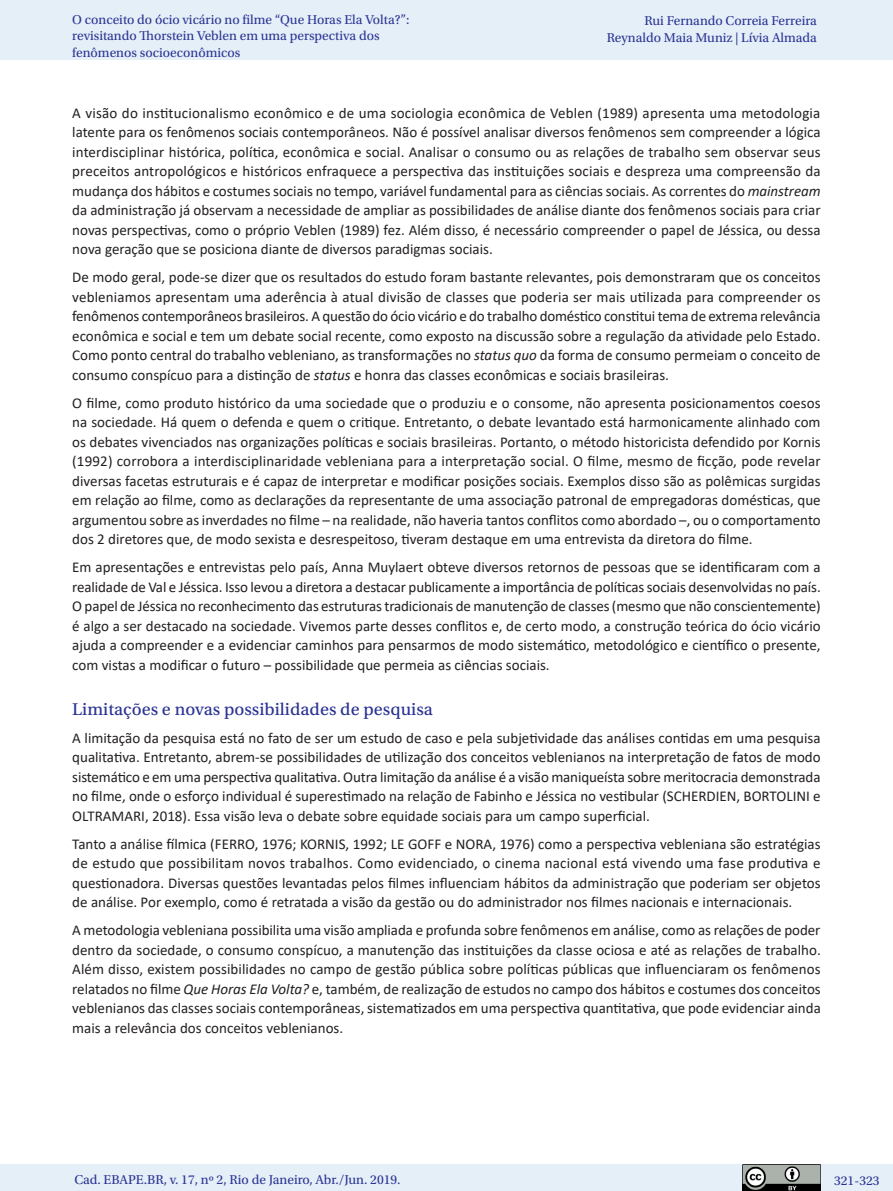
<style>
.page{position:relative;width:893px;height:1191px;background:#fff}
.page>*{position:absolute;margin:0;border:0;box-sizing:border-box;transform-origin:0 0}
._07_2_sub2{font:18px "Utopia Std Capt";color:#2b3393}
._06_0_texto{font:15px/19.5px "Calibri";color:#231f20;text-align:justify}
.t1{font:13.5px/16.5px "Utopia Std";color:#2b3393}
.s1{font-style:italic}
</style>
<div class="page">
<div style="left:0;top:0;width:893px;height:60px;background:#e4eff8"></div>
<div style="left:0;top:1164px;width:893px;height:27px;background:#e4eff8"></div>
<img style="left:743px;top:1164px;width:78px;height:27px">
<p class="t1" style="left:72px;top:11px;width:339px">O conceito do ócio vicário no filme “Que Horas Ela Volta?”: revisitando Thorstein Veblen em uma perspectiva dos fenômenos socioeconômicos</p>
<p class="t1" style="left:607px;top:13px;width:212px;text-align:right">Rui Fernando Correia Ferreira<br>Reynaldo Maia Muniz | Lívia Almada</p>
<p class="_06_0_texto" style="left:72px;top:102px;width:750px">A visão do institucionalismo econômico e de uma sociologia econômica de Veblen (1989) apresenta uma metodologia latente para os fenômenos sociais contemporâneos. Não é possível analisar diversos fenômenos sem compreender a lógica interdisciplinar histórica, política, econômica e social. Analisar o consumo ou as relações de trabalho sem observar seus preceitos antropológicos e históricos enfraquece a perspectiva das instituições sociais e despreza uma compreensão da mudança dos hábitos e costumes sociais no tempo, variável fundamental para as ciências sociais. As correntes do <span class="s1">mainstream </span>da administração já observam a necessidade de ampliar as possibilidades de análise diante dos fenômenos sociais para criar novas perspectivas, como o próprio Veblen (1989) fez. Além disso, é necessário compreender o papel de Jéssica, ou dessa nova geração que se posiciona diante de diversos paradigmas sociais.</p>
<p class="_06_0_texto" style="left:72px;top:267px;width:750px">De modo geral, pode-se dizer que os resultados do estudo foram bastante relevantes, pois demonstraram que os conceitos vebleniamos apresentam uma aderência à atual divisão de classes que poderia ser mais utilizada para compreender os fenômenos contemporâneos brasileiros. A questão do ócio vicário e do trabalho doméstico constitui tema de extrema relevância econômica e social e tem um debate social recente, como exposto na discussão sobre a regulação da atividade pelo Estado.<br>Como ponto central do trabalho vebleniano, as transformações no <span class="s1">status quo</span> da forma de consumo permeiam o conceito de consumo conspícuo para a distinção de <span class="s1">status</span> e honra das classes econômicas e sociais brasileiras.</p>
<p class="_06_0_texto" style="left:72px;top:392px;width:750px">O filme, como produto histórico da uma sociedade que o produziu e o consome, não apresenta posicionamentos coesos na sociedade. Há quem o defenda e quem o critique. Entretanto, o debate levantado está harmonicamente alinhado com os debates vivenciados nas organizações políticas e sociais brasileiras. Portanto, o método historicista defendido por Kornis (1992) corrobora a interdisciplinaridade vebleniana para a interpretação social. O filme, mesmo de ficção, pode revelar diversas facetas estruturais e é capaz de interpretar e modificar posições sociais. Exemplos disso são as polêmicas surgidas em relação ao filme, como as declarações da representante de uma associação patronal de empregadoras domésticas, que argumentou sobre as inverdades no filme – na realidade, não haveria tantos conflitos como abordado –, ou o comportamento dos 2 diretores que, de modo sexista e desrespeitoso, tiveram destaque em uma entrevista da diretora do filme.</p>
<p class="_06_0_texto" style="left:72px;top:557px;width:750px">Em apresentações e entrevistas pelo país, Anna Muylaert obteve diversos retornos de pessoas que se identificaram com a realidade de Val e Jéssica. Isso levou a diretora a destacar publicamente a importância de políticas sociais desenvolvidas no país.<br>O papel de Jéssica no reconhecimento das estruturas tradicionais de manutenção de classes (mesmo que não conscientemente) é algo a ser destacado na sociedade. Vivemos parte desses conflitos e, de certo modo, a construção teórica do ócio vicário ajuda a compreender e a evidenciar caminhos para pensarmos de modo sistemático, metodológico e científico o presente, com vistas a modificar o futuro – possibilidade que permeia as ciências sociais.</p>
<p class="_07_2_sub2" style="left:72px;top:699px;width:362px">Limitações e novas possibilidades de pesquisa</p>
<p class="_06_0_texto" style="left:72px;top:727px;width:750px">A limitação da pesquisa está no fato de ser um estudo de caso e pela subjetividade das análises contidas em uma pesquisa qualitativa. Entretanto, abrem-se possibilidades de utilização dos conceitos veblenianos na interpretação de fatos de modo sistemático e em uma perspectiva qualitativa. Outra limitação da análise é a visão maniqueísta sobre meritocracia demonstrada no filme, onde o esforço individual é superestimado na relação de Fabinho e Jéssica no vestibular (SCHERDIEN, BORTOLINI e OLTRAMARI, 2018). Essa visão leva o debate sobre equidade sociais para um campo superficial.</p>
<p class="_06_0_texto" style="left:72px;top:833px;width:750px">Tanto a análise fílmica (FERRO, 1976; KORNIS, 1992; LE GOFF e NORA, 1976) como a perspectiva vebleniana são estratégias de estudo que possibilitam novos trabalhos. Como evidenciado, o cinema nacional está vivendo uma fase produtiva e questionadora. Diversas questões levantadas pelos filmes influenciam hábitos da administração que poderiam ser objetos de análise. Por exemplo, como é retratada a visão da gestão ou do administrador nos filmes nacionais e internacionais.</p>
<p class="_06_0_texto" style="left:72px;top:920px;width:750px">A metodologia vebleniana possibilita uma visão ampliada e profunda sobre fenômenos em análise, como as relações de poder dentro da sociedade, o consumo conspícuo, a manutenção das instituições da classe ociosa e até as relações de trabalho.<br>Além disso, existem possibilidades no campo de gestão pública sobre políticas públicas que influenciaram os fenômenos relatados no filme <span class="s1">Que Horas Ela Volta?</span> e, também, de realização de estudos no campo dos hábitos e costumes dos conceitos veblenianos das classes sociais contemporâneas, sistematizados em uma perspectiva quantitativa, que pode evidenciar ainda mais a relevância dos conceitos veblenianos.</p>
<p class="t1" style="left:74px;top:1171px;width:328px">Cad. EBAPE.BR, v. 17, nº 2, Rio de Janeiro, Abr./Jun. 2019.</p>
<p class="t1" style="left:834px;top:1172px;width:47px">321-323</p>
</div>
